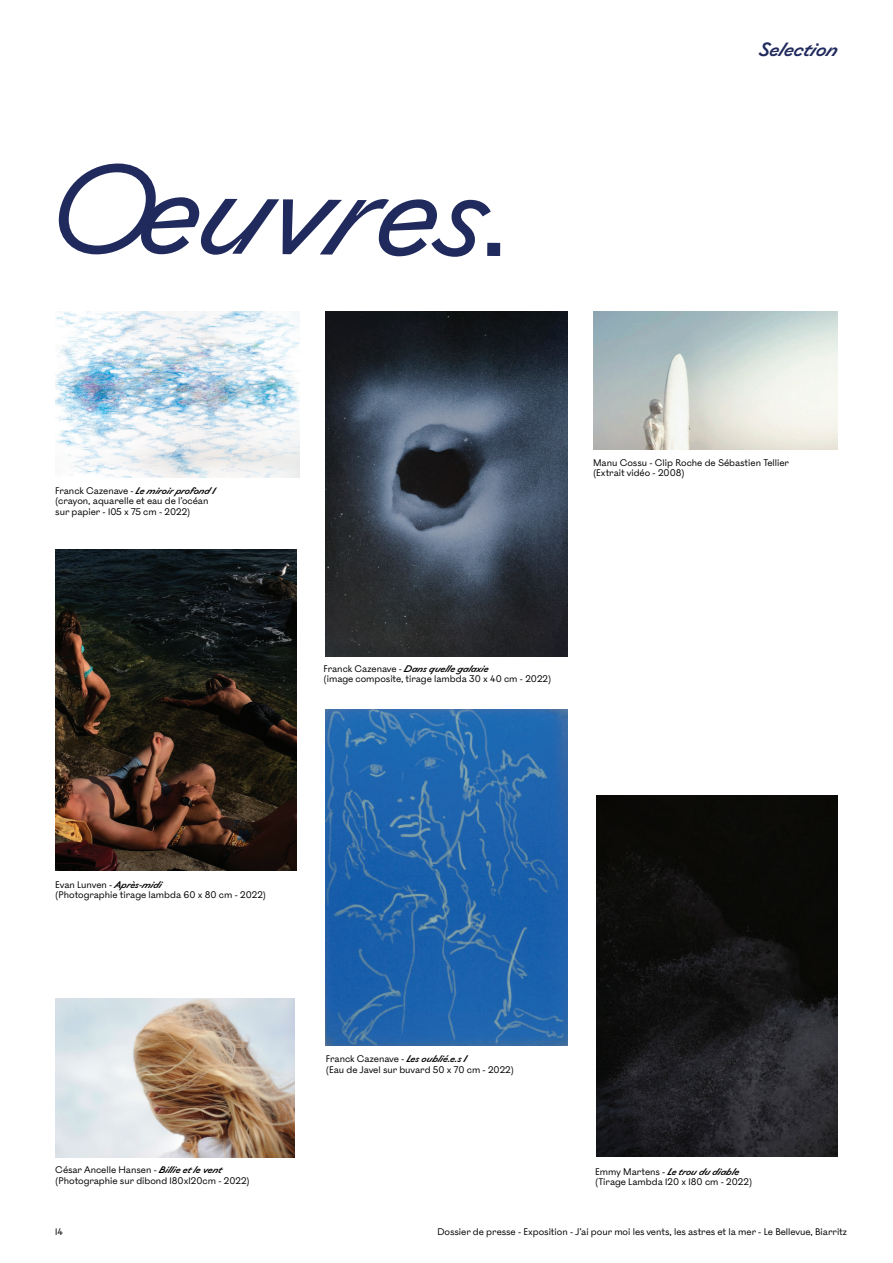
<style>
.page{position:relative;width:893px;height:1263px;background:#fff}
.page>*{position:absolute;margin:0;border:0;box-sizing:border-box;transform-origin:0 0}
.t1{font:italic 300 117px "Ostia Antica";color:#202a5d}
.t2{font:italic 18px "Ostia Antica";color:#202a5d}
.t3{font:300 9px/10.5px "Ostia Antica";color:#040503}
.s1{font-weight:400;font-style:italic}
</style>
<div class="page">
<img style="left:55px;top:998px;width:239px;height:159px">
<img style="left:326px;top:709px;width:241px;height:336px">
<img style="left:593px;top:312px;width:244px;height:137px">
<img style="left:55px;top:550px;width:241px;height:321px">
<img style="left:326px;top:312px;width:241px;height:344px">
<img style="left:55px;top:312px;width:245px;height:166px">
<img style="left:597px;top:795px;width:240px;height:361px">
<h1 class="t1" style="left:49px;top:141px;width:477px;rotate:1deg">Oeuvres.</h1>
<h2 class="t2" style="left:759px;top:39px;width:81px">Selection</h2>
<p class="t3" style="left:55px;top:485px;width:162px">Franck Cazenave - <span class="s1">Le miroir profond 1 </span>(crayon, aquarelle et eau de l’océan sur papier - 105 x 75 cm - 2022)</p>
<p class="t3" style="left:593px;top:458px;width:197px">Manu Cossu - Clip Roche de Sébastien Tellier (Extrait vidéo - 2008)</p>
<p class="t3" style="left:324px;top:663px;width:229px">Franck Cazenave - <span class="s1">Dans quelle galaxie<br></span>(image composite, tirage lambda 30 x 40 cm - 2022)</p>
<p class="t3" style="left:55px;top:879px;width:212px">Evan Lunven - <span class="s1">Après-midi<br></span>(Photographie tirage lambda 60 x 80 cm - 2022)</p>
<p class="t3" style="left:55px;top:1165px;width:196px">César Ancelle Hansen - <span class="s1">Billie et le vent </span>(Photographie sur dibond 180x120cm - 2022)</p>
<p class="t3" style="left:326px;top:1054px;width:190px">Franck Cazenave - <span class="s1">Les oublié.e.s I<br></span>(Eau de Javel sur buvard 50 x 70 cm - 2022)</p>
<p class="t3" style="left:595px;top:1166px;width:159px">Emmy Martens - <span class="s1">Le trou du diable </span>(Tirage Lambda 120 x 180 cm - 2022)</p>
<p class="t3" style="left:55px;top:1226px;width:9px">14</p>
<p class="t3" style="left:437px;top:1226px;width:411px">Dossier de presse - Exposition - J’ai pour moi les vents, les astres et la mer - Le Bellevue, Biarritz</p>
</div>
